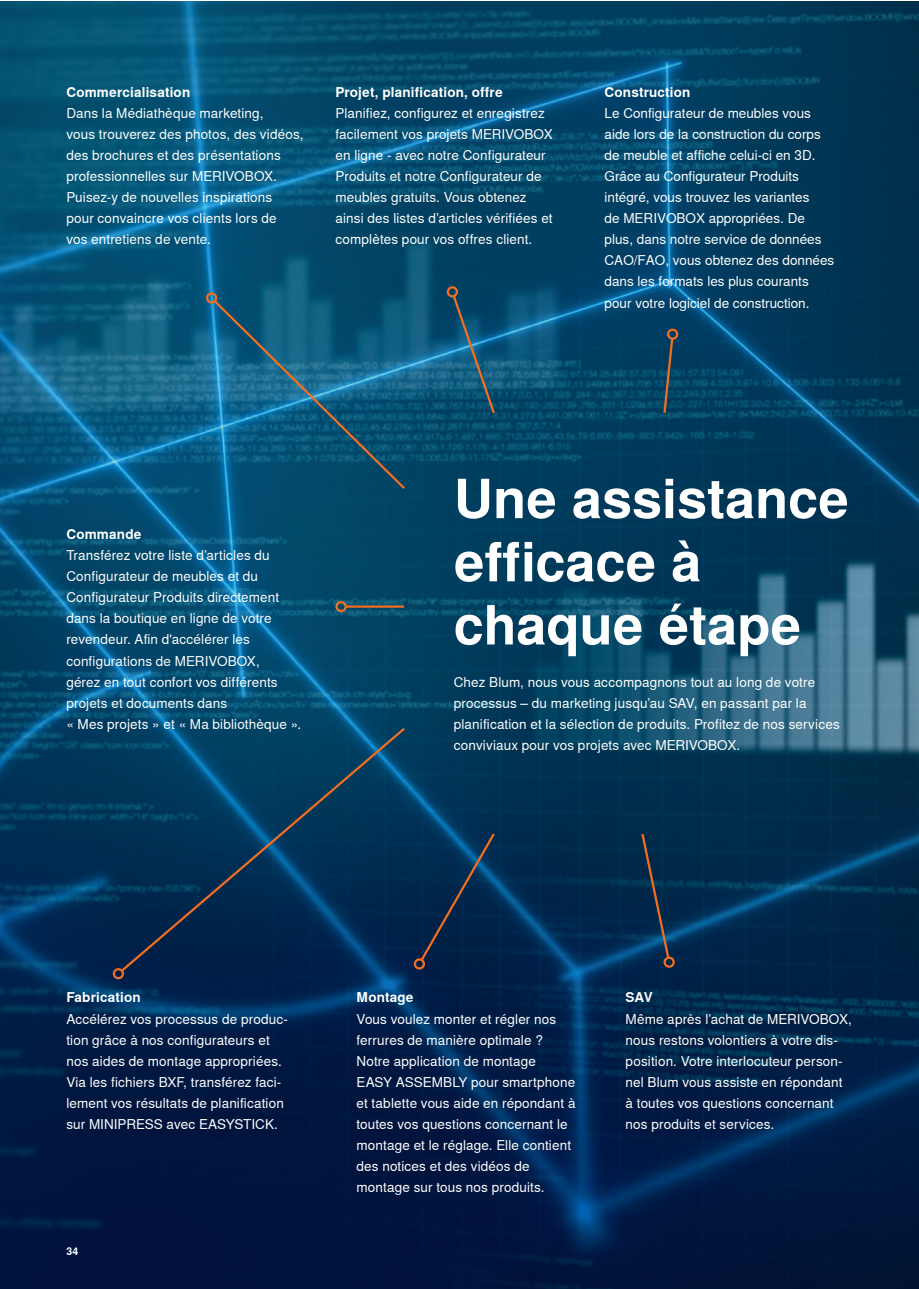
<style>
.page{position:relative;width:919px;height:1289px;background:#fff}
.page>*{position:absolute;margin:0;border:0;box-sizing:border-box;transform-origin:0 0}
.t1{font:700 54px/63.2px "Nimbus Sans Global";color:#fff}
.t2{font:13.5px/21px "Nimbus Sans Global";letter-spacing:.01em;color:#fff}
.t3{font:700 13.5px "Nimbus Sans Global";letter-spacing:.015em;color:#fff}
.t4{font:700 10.5px "Nimbus Sans Global";color:#fff}
</style>
<div class="page">
<img style="left:0;top:1px;width:918px;height:1287px">
<hr style="left:345px;top:605px;width:59px;height:2px;background:#f36e21">
<div style="left:335px;top:601px;width:12px;height:11px;border:2px solid #f36e21;border-radius:50%"></div>
<svg style="left:662px;top:336px;width:12px;height:79px"></svg>
<div style="left:667px;top:328px;width:11px;height:12px;border:2px solid #f36e21;border-radius:50%"></div>
<svg style="left:639px;top:831px;width:32px;height:129px;background:#11324f"></svg>
<div style="left:663px;top:956px;width:11px;height:11px;border:2px solid #f36e21;border-radius:50%"></div>
<svg style="left:418px;top:831px;width:79px;height:132px;background:#072c4f"></svg>
<div style="left:413px;top:958px;width:12px;height:11px;border:2px solid #f36e21;border-radius:50%"></div>
<svg style="left:119px;top:725px;width:288px;height:248px;background:#033358"></svg>
<div style="left:113px;top:968px;width:11px;height:11px;border:2px solid #f36e21;border-radius:50%"></div>
<svg style="left:445px;top:285px;width:51px;height:131px;background:#155473"></svg>
<svg style="left:203px;top:290px;width:204px;height:201px;background:#0f5d81"></svg>
<p class="t3" style="left:66px;top:84px;width:125px">Commercialisation</p>
<p class="t2" style="left:66px;top:103px;width:239px">Dans la Médiathèque marketing,<br>vous trouverez des photos, des vidéos, des brochures et des présentations professionnelles sur MERIVOBOX.<br>Puisez-y de nouvelles inspirations<br>pour convaincre vos clients lors de<br>vos entretiens de vente.</p>
<p class="t3" style="left:335px;top:84px;width:169px">Projet, planification, offre</p>
<p class="t2" style="left:335px;top:103px;width:219px">Planifiez, configurez et enregistrez facilement vos projets MERIVOBOX en ligne - avec notre Configurateur Produits et notre Configurateur de meubles gratuits. Vous obtenez ainsi des listes d’articles vérifiées et complètes pour vos offres client.</p>
<p class="t3" style="left:604px;top:84px;width:87px">Construction</p>
<p class="t2" style="left:604px;top:103px;width:231px">Le Configurateur de meubles vous aide lors de la construction du corps de meuble et affiche celui-ci en 3D.<br>Grâce au Configurateur Produits intégré, vous trouvez les variantes<br>de MERIVOBOX appropriées. De plus, dans notre service de données CAO/FAO, vous obtenez des données dans les formats les plus courants pour votre logiciel de construction.</p>
<p class="t3" style="left:66px;top:526px;width:77px">Commande</p>
<p class="t2" style="left:66px;top:545px;width:236px">Transférez votre liste d’articles du Configurateur de meubles et du Configurateur Produits directement dans la boutique en ligne de votre revendeur. Afin d'accélérer les configurations de MERIVOBOX,<br>gérez en tout confort vos différents projets et documents dans<br>« Mes projets » et « Ma bibliothèque ».</p>
<h1 class="t1" style="left:454px;top:468px;width:396px">Une assistance efficace à chaque étape</h1>
<p class="t2" style="left:454px;top:671px;width:387px">Chez Blum, nous vous accompagnons tout au long de votre processus – du marketing jusqu’au SAV, en passant par la planification et la sélection de produits. Profitez de nos services conviviaux pour vos projets avec MERIVOBOX.</p>
<p class="t3" style="left:66px;top:989px;width:76px">Fabrication</p>
<p class="t2" style="left:66px;top:1008px;width:223px">Accélérez vos processus de produc&shy;tion grâce à nos configurateurs et nos aides de montage appropriées.<br>Via les fichiers BXF, transférez faci&shy;lement vos résultats de planification sur MINIPRESS avec EASYSTICK.</p>
<p class="t4" style="left:66px;top:1245px;width:13px">34</p>
<p class="t3" style="left:356px;top:989px;width:59px">Montage</p>
<p class="t2" style="left:356px;top:1008px;width:220px">Vous voulez monter et régler nos ferrures de manière optimale ?<br>Notre application de montage<br>EASY ASSEMBLY pour smartphone et tablette vous aide en répondant à toutes vos questions concernant le montage et le réglage. Elle contient des notices et des vidéos de montage sur tous nos produits.</p>
<p class="t3" style="left:625px;top:989px;width:29px">SAV</p>
<p class="t2" style="left:625px;top:1008px;width:228px">Même après l’achat de MERIVOBOX, nous restons volontiers à votre dis&shy;position. Votre interlocuteur person&shy;nel Blum vous assiste en répondant à toutes vos questions concernant nos produits et services.</p>
</div>
